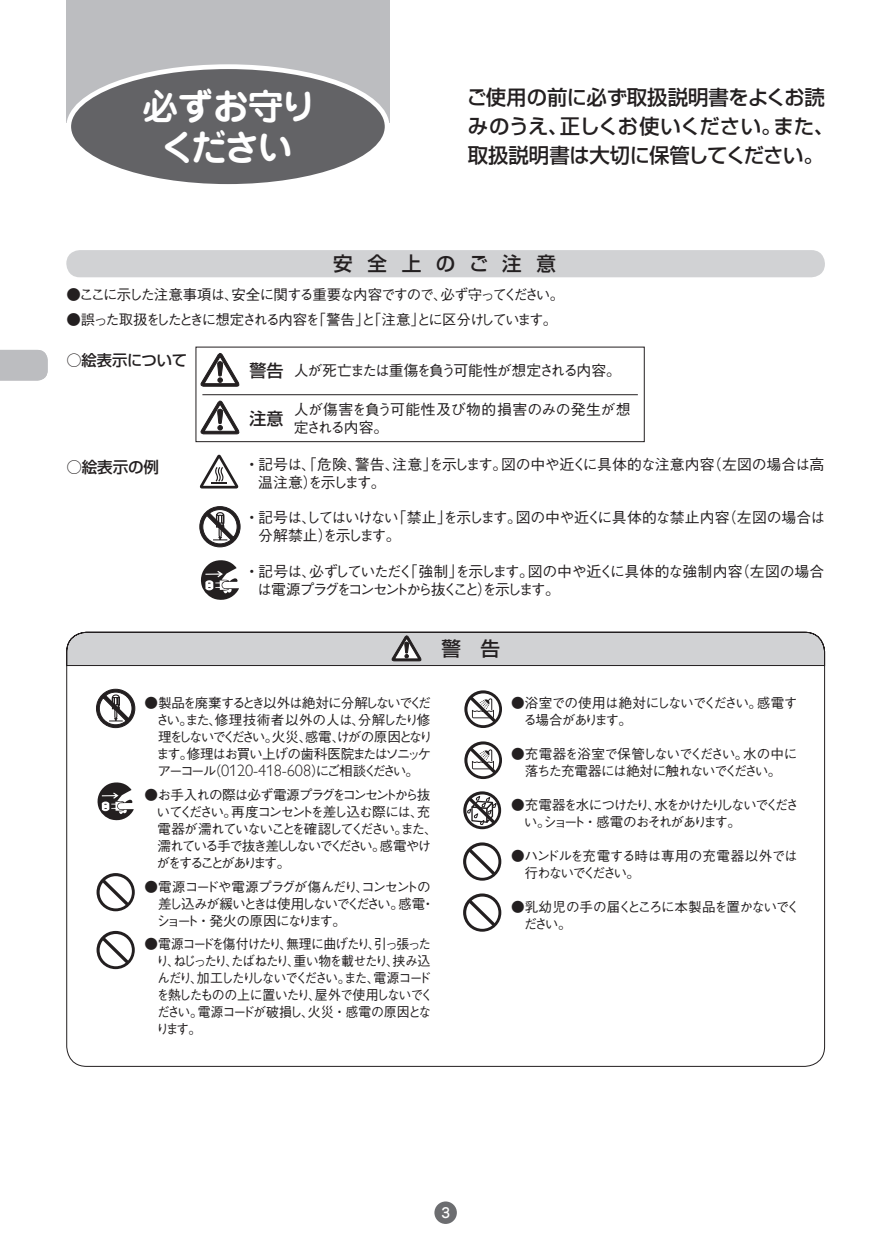
<style>
.page{position:relative;width:893px;height:1259px;background:#fff}
.page>*{position:absolute;margin:0;border:0;box-sizing:border-box;transform-origin:0 0}
.t1{font:35.7px/40.8px "Jun 501 Pro Bold 90 pv RKSJ H";letter-spacing:-.075em;color:#fff;text-align:center}
.t2{font:20.4px/28.8px "Shin Go Pro Medium 90 pv RKSJ H";letter-spacing:-.02em;color:#231f20}
.t3{font:19.5px "Shin Go Pro Medium 90 pv RKSJ H";letter-spacing:.75em;color:#231f20}
.t4{font:17.1px "Shin Go Pro Medium 90 pv RKSJ H";color:#231f20}
.t5{font:15.6px "Shin Go Pro Medium 90 pv RKSJ H";letter-spacing:-.01em;color:#231f20}
.t6{font:15.3px "Shin Go Pro Medium 90 pv RKSJ H";letter-spacing:-.005em;color:#231f20}
.t7{font:15px/18px "Gothic BBB Pro Medium 90 pv RKSJ H";letter-spacing:-.11em;color:#231f20}
.t8{font:15px/18px "Gothic BBB Pro Medium 90 pv RKSJ H";letter-spacing:-.055em;color:#231f20}
.t9{font:15px/18px "Gothic BBB Pro Medium 90 pv RKSJ H";letter-spacing:-.02em;color:#231f20}
.t10{font:15px/18px "Gothic BBB Pro Medium 90 pv RKSJ H";letter-spacing:-.005em;color:#231f20}
.t11{font:15px "Gothic BBB Pro Medium 90 pv RKSJ H";letter-spacing:-.095em;color:#231f20}
.t12{font:14.4px "Gothic BBB Pro Medium 90 pv RKSJ H";letter-spacing:-.145em;color:#231f20}
.t13{font:14.4px "Gothic BBB Pro Medium 90 pv RKSJ H";letter-spacing:-.08em;color:#231f20}
.t14{font:13.5px/17.1px "Gothic BBB Pro Medium 90 pv RKSJ H";letter-spacing:-.12em;color:#231f20}
.t15{font:13.5px/17.1px "Gothic BBB Pro Medium 90 pv RKSJ H";letter-spacing:-.14em;color:#231f20}
.t16{font:13.5px/17.1px "Gothic BBB Pro Medium 90 pv RKSJ H";letter-spacing:-.08em;color:#231f20;text-align:center}
.t17{font:13.5px/17.1px "Gothic BBB Pro Medium 90 pv RKSJ H";letter-spacing:-.075em;color:#231f20}
.t18{font:13.5px/17.1px "Gothic BBB Pro Medium 90 pv RKSJ H";letter-spacing:-.095em;color:#231f20}
.t19{font:13.5px "Jun 34 Pro Medium 90 pv RKSJ H";color:#fff}
.s1{font-family:"Shin Go Pro Medium 90 pv RKSJ H";font-size:17.1px}
.s2{font-family:"Shin Go Pro Medium 90 pv RKSJ H"}
.s3{font-family:"Gill Sans Alt One WGL Light";font-size:16.2px}
</style>
<div class="page">
<div style="left:434px;top:1201px;width:23px;height:23px;background:#6c6d70;border-radius:50%"></div>
<svg style="left:0;top:350px;width:48px;height:30px"></svg>
<div style="left:66px;top:0;width:323px;height:122px;background:#bcbdc0"></div>
<div style="left:69px;top:67px;width:318px;height:119px;background:#636366;border-radius:50%"></div>
<div style="left:66px;top:64px;width:323px;height:125px;border:5px solid #fff;border-radius:50%"></div>
<svg style="left:200px;top:353px;width:40px;height:33px"></svg>
<svg style="left:200px;top:400px;width:40px;height:34px"></svg>
<svg style="left:66px;top:631px;width:759px;height:436px"></svg>
<div style="left:67px;top:632px;width:758px;height:33px;background:#d1d2d4"></div>
<svg style="left:96px;top:689px;width:39px;height:38px"></svg>
<svg style="left:96px;top:781px;width:38px;height:40px"></svg>
<svg style="left:97px;top:873px;width:38px;height:38px"></svg>
<svg style="left:100px;top:876px;width:32px;height:32px"></svg>
<svg style="left:102px;top:878px;width:27px;height:28px"></svg>
<svg style="left:97px;top:931px;width:38px;height:38px"></svg>
<svg style="left:100px;top:934px;width:32px;height:32px"></svg>
<svg style="left:102px;top:936px;width:27px;height:28px"></svg>
<svg style="left:464px;top:690px;width:38px;height:38px"></svg>
<svg style="left:467px;top:693px;width:32px;height:32px"></svg>
<svg style="left:469px;top:696px;width:28px;height:27px"></svg>
<svg style="left:464px;top:741px;width:38px;height:38px"></svg>
<svg style="left:467px;top:744px;width:32px;height:32px"></svg>
<svg style="left:469px;top:747px;width:28px;height:27px"></svg>
<svg style="left:463px;top:791px;width:38px;height:38px"></svg>
<svg style="left:466px;top:794px;width:32px;height:32px"></svg>
<svg style="left:466px;top:796px;width:31px;height:29px"></svg>
<svg style="left:463px;top:842px;width:38px;height:38px"></svg>
<svg style="left:466px;top:845px;width:32px;height:33px"></svg>
<svg style="left:468px;top:848px;width:28px;height:28px"></svg>
<svg style="left:463px;top:893px;width:38px;height:38px"></svg>
<svg style="left:466px;top:896px;width:32px;height:33px"></svg>
<svg style="left:468px;top:899px;width:28px;height:28px"></svg>
<hr style="left:202px;top:394px;width:436px;height:1px;background:#231f20">
<div style="left:66px;top:250px;width:759px;height:27px;background:#d1d2d4;border-radius:14px"></div>
<svg style="left:200px;top:455px;width:38px;height:33px"></svg>
<svg style="left:200px;top:506px;width:40px;height:41px"></svg>
<svg style="left:200px;top:560px;width:39px;height:40px"></svg>
<div style="left:196px;top:347px;width:449px;height:95px;border:1px solid #231f20"></div>
<h1 class="t1" style="left:143px;top:91px;width:175px">必ずお守りください</h1>
<h2 class="t2" style="left:467px;top:86px;width:369px">ご使用の前に必ず取扱説明書をよくお読みのうえ、正しくお使いください。また、取扱説明書は大切に保管してください。</h2>
<h3 class="t3" style="left:333px;top:256px;width:224px">安全上のご注意</h3>
<p class="t13" style="left:66px;top:289px;width:499px">●ここに示した注意事項は、安全に関する重要な内容ですので、必ず守ってください。</p>
<p class="t12" style="left:66px;top:314px;width:492px">●誤った取扱をしたときに想定される内容を「警告」と「注意」とに区分けしています。</p>
<p class="t6" style="left:66px;top:354px;width:122px">○絵表示について</p>
<p class="t11" style="left:250px;top:365px;width:373px"><span class="s1">警告</span> 人が死亡または重傷を負う可能性が想定される内容。</p>
<p class="t4" style="left:250px;top:412px;width:36px">注意</p>
<p class="t10" style="left:294px;top:402px;width:338px">人が傷害を負う可能性及び物的損害のみの発生が想定される内容。</p>
<p class="t5" style="left:66px;top:461px;width:94px">○絵表示の例</p>
<p class="t9" style="left:258px;top:458px;width:568px;text-indent:-14px"><span class="s2">・</span>記号は、「危険、警告、注意」を示します。図の中や近くに具体的な注意内容（左図の場合は高温注意）を示します。</p>
<p class="t8" style="left:258px;top:511px;width:569px;text-indent:-14px"><span class="s2">・</span>記号は、してはいけない「禁止」を示します。図の中や近くに具体的な禁止内容（左図の場合は分解禁止）を示します。</p>
<p class="t7" style="left:257px;top:564px;width:569px;text-indent:-13px"><span class="s2">・</span>記号は、必ずしていただく「強制」を示します。図の中や近くに具体的な強制内容（左図の場合は電源プラグをコンセントから抜くこと）を示します。</p>
<h3 class="t3" style="left:422px;top:641px;width:80px">　警　告</h3>
<p class="t14" style="left:156px;top:696px;width:278px;text-indent:-11px">●製品を廃棄するとき以外は絶対に分解しないでください。また、修理技術者以外の人は、分解したり修理をしないでください。火災、感電、けがの原因となります。修理はお買い上げの歯科医院またはソニッケアーコール（<span class="s3">0120-418-608</span>）にご相談ください。</p>
<p class="t15" style="left:156px;top:788px;width:283px;text-indent:-12px">●お手入れの際は必ず電源プラグをコンセントから抜いてください。再度コンセントを差し込む際には、充電器が濡れていないことを確認してください。また、濡れている手で抜き差ししないでください。感電やけがをすることがあります。</p>
<p class="t14" style="left:156px;top:879px;width:280px;text-indent:-12px">●電源コードや電源プラグが傷んだり、コンセントの差し込みが緩いときは使用しないでください。感電・ショート・発火の原因になります。</p>
<p class="t14" style="left:156px;top:937px;width:278px;text-indent:-12px">●電源コードを傷付けたり、無理に曲げたり、引っ張ったり、ねじったり、たばねたり、重い物を載せたり、挟み込んだり、加工したりしないでください。また、電源コードを熱したものの上に置いたり、屋外で使用しないでください。電源コードが破損し、火災・感電の原因となります。</p>
<p class="t17" style="left:523px;top:696px;width:276px;text-indent:-12px">●浴室での使用は絶対にしないでください。感電する場合があります。</p>
<p class="t16" style="left:511px;top:747px;width:288px">●充電器を浴室で保管しないでください。水の中に落ちた充電器には絶対に触れないでください。</p>
<p class="t15" style="left:524px;top:798px;width:277px;text-indent:-13px">●充電器を水につけたり、水をかけたりしないでください。ショート・感電のおそれがあります。</p>
<p class="t16" style="left:524px;top:849px;width:275px;text-align:left;text-indent:-13px">●ハンドルを充電する時は専用の充電器以外では行わないでください。</p>
<p class="t18" style="left:524px;top:900px;width:278px;text-indent:-13px">●乳幼児の手の届くところに本製品を置かないでください。</p>
<p class="t19" style="left:441px;top:1208px;width:10px">3</p>
</div>
